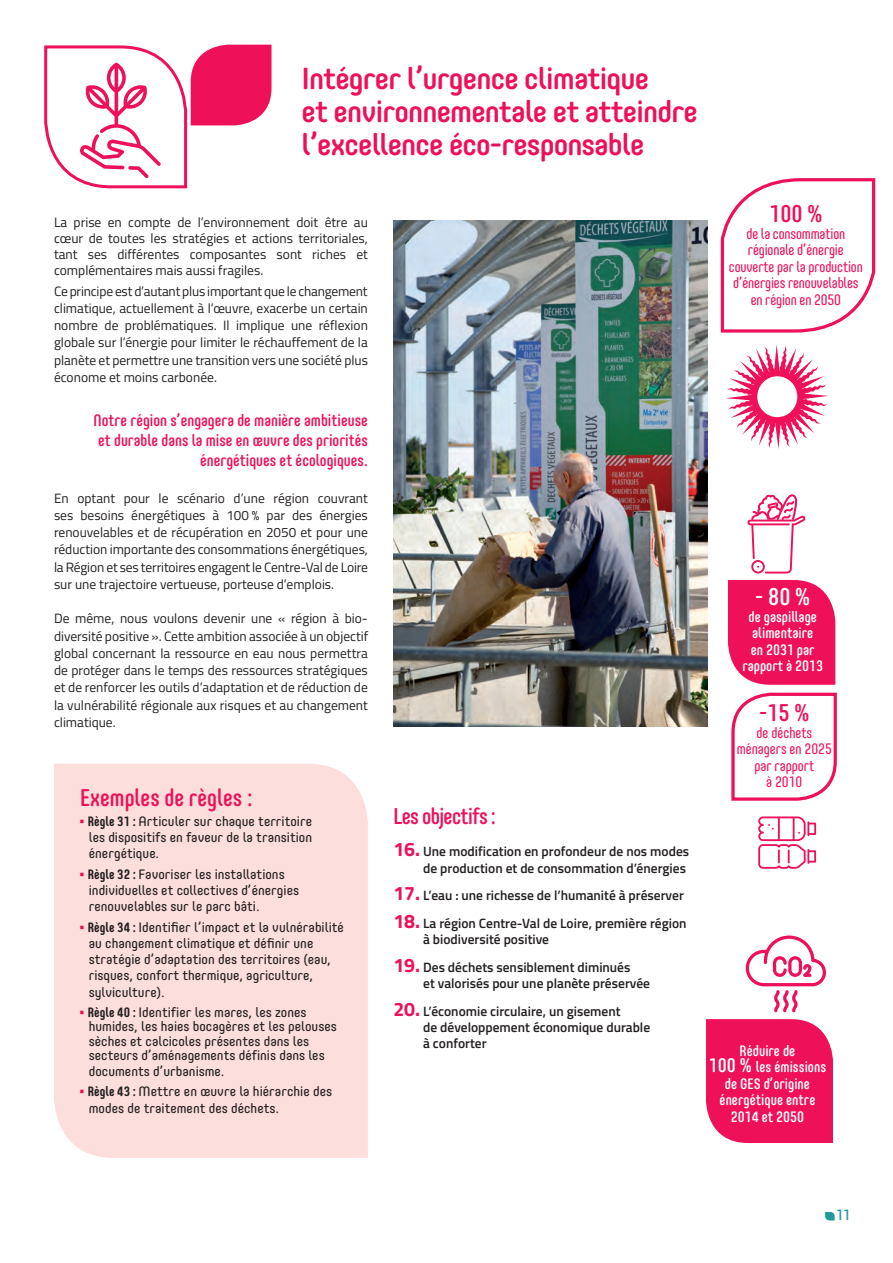
<style>
.page{position:relative;width:893px;height:1263px;background:#fff}
.page>*{position:absolute;margin:0;border:0;box-sizing:border-box;transform-origin:0 0}
.t1{font:500 30px/33px "Core Mellow";letter-spacing:-.03em;color:#ee1059}
.t2{font:500 condensed 24px "Core Mellow";color:#ee1059}
.t3{font:500 condensed 24px "Core Mellow";color:#fff}
.t4{font:500 condensed 22.5px "Core Mellow";letter-spacing:-.03em;color:#ee1059}
.t5{font:500 condensed 16.5px/19.8px "Core Mellow";color:#ee1059;text-align:right}
.t6{font:condensed 15px/16.5px "Core Mellow";letter-spacing:-.01em;color:#ee1059;text-align:center}
.t7{font:500 condensed 15px/16.5px "Core Mellow";color:#fff;text-align:center}
.t8{font:500 condensed 15px "Core Mellow";color:#1f9b9e}
.t9{font:13.5px/17.2px "Titillium Web";color:#231f20;text-align:justify}
.t10{font:13.5px/16.2px "Core Mellow";color:#231f20}
.t11{font:600 13.5px/16.2px "Titillium Web";color:#231f20}
.s1{font-family:"Universal Newswith Comm Pi";color:#ee1059}
.s2{font-weight:700;font-stretch:condensed}
.s3{font-weight:700;font-size:19.5px;color:#ee1059}
.s4{font-size:19.5px}
</style>
<div class="page">
<svg style="left:825px;top:1212px;width:10px;height:8px"></svg>
<img style="left:393px;top:221px;width:314px;height:505px">
<div style="left:54px;top:764px;width:314px;height:394px;background:#fcdedc"></div>
<svg style="left:720px;top:178px;width:156px;height:155px"></svg>
<svg style="left:728px;top:580px;width:107px;height:105px;background:#ef1f63"></svg>
<svg style="left:44px;top:44px;width:227px;height:145px"></svg>
<svg style="left:731px;top:692px;width:106px;height:109px"></svg>
<svg style="left:758px;top:816px;width:58px;height:53px"></svg>
<svg style="left:747px;top:494px;width:59px;height:79px"></svg>
<div style="left:706px;top:1019px;width:127px;height:124px;background:#ee1059"></div>
<svg style="left:746px;top:935px;width:80px;height:77px"></svg>
<svg style="left:726px;top:345px;width:102px;height:104px"></svg>
<svg style="left:756px;top:375px;width:42px;height:43px"></svg>
<div style="left:757px;top:376px;width:40px;height:41px;background:#fff;border-radius:50%"></div>
<h1 class="t1" style="left:301px;top:60px;width:398px">Intégrer l’urgence climatique<br>et environnementale et atteindre l’excellence éco-responsable</h1>
<p class="t9" style="left:54px;top:213px;width:315px;line-height:16.2px">La prise en compte de l’environnement doit être au cœur de toutes les stratégies et actions territoriales, tant ses différentes composantes sont riches et complémentaires mais aussi fragiles.</p>
<p class="t9" style="left:54px;top:281px;width:315px">Ce principe est d’autant plus important que le changement climatique, actuellement à l’œuvre, exacerbe un certain nombre de problématiques. Il implique une réflexion globale sur l’énergie pour limiter le réchauffement de la planète et permettre une transition vers une société plus économe et moins carbonée.</p>
<p class="t5" style="left:94px;top:410px;width:276px">Notre région s’engagera de manière ambitieuse et durable dans la mise en œuvre des priorités énergétiques et écologiques.</p>
<p class="t9" style="left:54px;top:488px;width:316px">En optant pour le scénario d’une région couvrant ses besoins énergétiques à 100 % par des énergies renouvelables et de récupération en 2050 et pour une réduction importante des consommations énergétiques, la Région et ses territoires engagent le Centre-Val de Loire sur une trajectoire vertueuse, porteuse d’emplois.</p>
<p class="t9" style="left:54px;top:609px;width:316px">De même, nous voulons devenir une « région à bio&shy;diversité positive ». Cette ambition associée à un objectif global concernant la ressource en eau nous permettra de protéger dans le temps des ressources stratégiques et de renforcer les outils d’adaptation et de réduction de la vulnérabilité régionale aux risques et au changement climatique.</p>
<h2 class="t2" style="left:80px;top:779px;width:174px">Exemples de règles :</h2>
<p class="t10" style="left:89px;top:812px;width:225px;text-align:justify;text-indent:-9px"><span class="s1">▪</span> <span class="s2">Règle 31 :</span> Articuler sur chaque territoire les dispositifs en faveur de la transition énergétique.</p>
<p class="t10" style="left:89px;top:865px;width:212px;text-indent:-9px"><span class="s1">▪</span> <span class="s2">Règle 32 :</span> Favoriser les installations individuelles et collectives d’énergies renouvelables sur le parc bâti.</p>
<p class="t10" style="left:89px;top:918px;width:257px;text-indent:-9px"><span class="s1">▪</span> <span class="s2">Règle 34 :</span> Identifier l’impact et la vulnérabilité au changement climatique et définir une stratégie d’adaptation des territoires (eau, risques, confort thermique, agriculture, sylviculture).</p>
<p class="t10" style="left:89px;top:1004px;width:250px;line-height:14.2px;text-indent:-9px"><span class="s1">▪</span> <span class="s2">Règle 40 :</span> Identifier les mares, les zones humides, les haies bocagères et les pelouses sèches et calcicoles présentes dans les secteurs d’aménagements définis dans les</p>
<p class="t10" style="left:89px;top:1062px;width:137px">documents d’urbanisme.</p>
<p class="t10" style="left:89px;top:1083px;width:245px;text-indent:-9px"><span class="s1">▪</span> <span class="s2">Règle 43 :</span> Mettre en œuvre la hiérarchie des modes de traitement des déchets.</p>
<h2 class="t2" style="left:769px;top:196px;width:55px">100 %</h2>
<p class="t6" style="left:729px;top:225px;width:135px">de la consommation régionale d’énergie couverte par la production d’énergies renouvelables en région en 2050</p>
<h3 class="t4" style="left:393px;top:800px;width:104px">Les objectifs :</h3>
<p class="t11" style="left:393px;top:843px;width:297px;text-align:right"><span class="s3">16.</span> Une modification en profondeur de nos modes de production et de consommation d’énergies</p>
<p class="t11" style="left:393px;top:887px;width:292px"><span class="s3">17.</span> L’eau : une richesse de l’humanité à préserver</p>
<p class="t11" style="left:423px;top:914px;width:265px;text-indent:-30px"><span class="s3">18.</span> La région Centre-Val de Loire, première région à biodiversité positive</p>
<p class="t11" style="left:423px;top:958px;width:228px;text-indent:-30px"><span class="s3">19.</span> Des déchets sensiblement diminués<br>et valorisés pour une planète préservée</p>
<p class="t11" style="left:423px;top:1002px;width:229px;text-indent:-30px"><span class="s3">20.</span> L’économie circulaire, un gisement<br>de développement économique durable à conforter</p>
<h2 class="t3" style="left:755px;top:579px;width:56px">- 80 %</h2>
<p class="t7" style="left:742px;top:608px;width:82px">de gaspillage alimentaire<br>en 2031 par rapport à 2013</p>
<h2 class="t2" style="left:759px;top:695px;width:52px">-15 %</h2>
<p class="t6" style="left:737px;top:724px;width:97px">de déchets ménagers en 2025 par rapport<br>à 2010</p>
<p class="t7" style="left:709px;top:1041px;width:119px">Réduire de<br><span class="s4">100 %</span> les émissions de GES d’origine énergétique entre<br>2014 et 2050</p>
<p class="t8" style="left:836px;top:1204px;width:15px">11</p>
</div>
